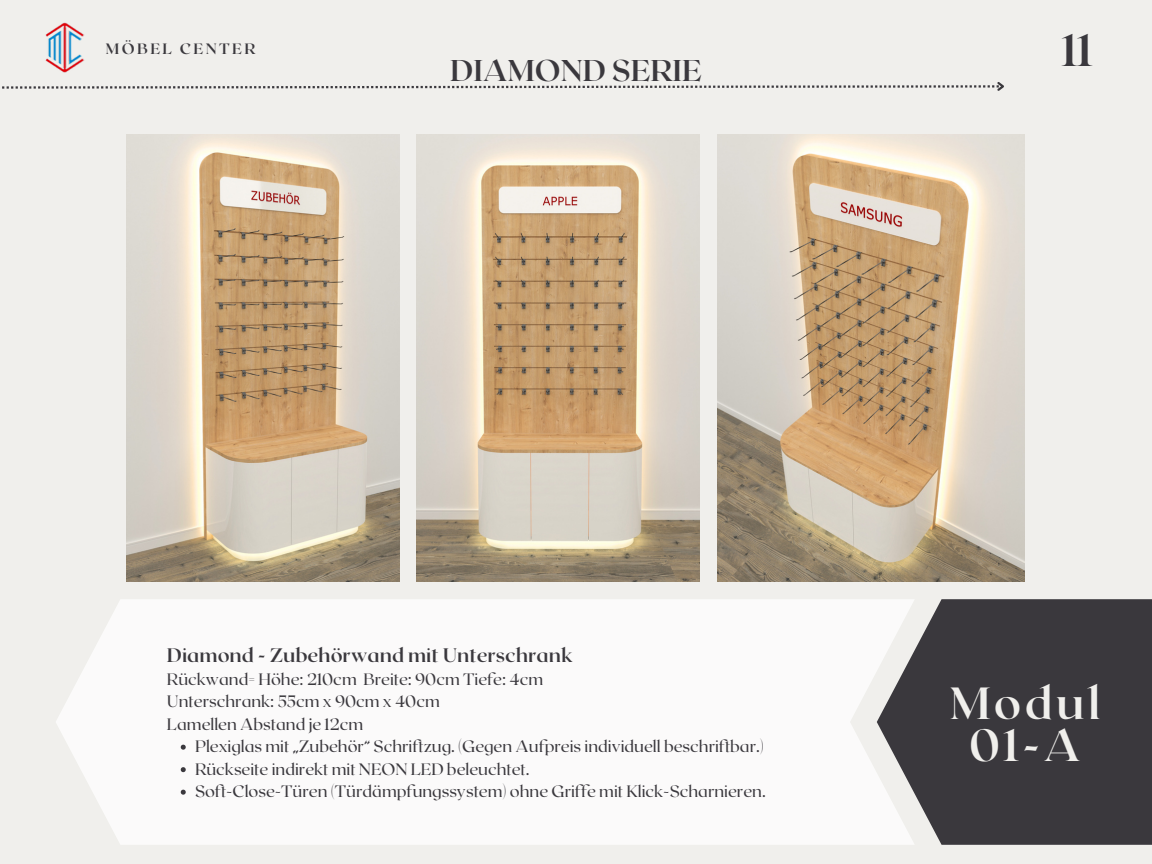
<style>
.page{position:relative;width:1152px;height:864px;background:#f0efec}
.page>*{position:absolute;margin:0;border:0;box-sizing:border-box;transform-origin:0 0}
.t1{font:700 45px "Roxborough CF";letter-spacing:.07em;color:#f0efec}
.t2{font:700 45px "Roxborough CF";color:#3a383d}
.t3{font:700 30px "Roxborough CF";color:#3a383d}
.t4{font:700 19.5px "Roxborough CF";color:#3a383d}
.t5{font:16.5px "Roxborough CF";color:#3a383d}
.t6{font:700 15px "Roxborough CF";letter-spacing:.16em;color:#3a383d}
</style>
<div class="page">
<div style="left:915px;top:599px;width:237px;height:246px;background:#3a383d"></div>
<svg style="left:56px;top:599px;width:859px;height:246px;fill:#fbfafa"></svg>
<img style="left:127px;top:134px;width:272px;height:448px">
<img style="left:416px;top:134px;width:284px;height:448px">
<img style="left:718px;top:134px;width:307px;height:448px">
<svg style="left:181px;top:745px;width:5px;height:5px"></svg>
<svg style="left:181px;top:767px;width:5px;height:5px"></svg>
<svg style="left:181px;top:790px;width:5px;height:5px"></svg>
<img style="left:45px;top:22px;width:40px;height:51px">
<svg style="left:2px;top:82px;width:1002px;height:9px"></svg>
<p class="t6" style="left:106px;top:39px;width:151px">MÖBEL CENTER</p>
<p class="t2" style="left:1062px;top:21px;width:32px">11</p>
<p class="t3" style="left:450px;top:51px;width:253px">DIAMOND SERIE</p>
<p class="t4" style="left:167px;top:642px;width:407px">Diamond - Zubehörwand mit Unterschrank</p>
<p class="t5" style="left:167px;top:668px;width:378px">Rückwand= Höhe: 210cm Breite: 90cm Tiefe: 4cm</p>
<p class="t5" style="left:167px;top:691px;width:274px">Unterschrank: 55cm x 90cm x 40cm</p>
<p class="t5" style="left:167px;top:713px;width:198px">Lamellen Abstand je 12cm</p>
<p class="t5" style="left:195px;top:736px;width:570px">Plexiglas mit „Zubehör“ Schriftzug. (Gegen Aufpreis individuell beschriftbar.)</p>
<p class="t5" style="left:195px;top:758px;width:336px">Rückseite indirekt mit NEON LED beleuchtet.</p>
<p class="t5" style="left:195px;top:781px;width:572px">Soft-Close-Türen (Türdämpfungssystem) ohne Griffe mit Klick-Scharnieren.</p>
<p class="t1" style="left:950px;top:674px;width:152px">Modul</p>
<p class="t1" style="left:969px;top:716px;width:113px">01-A</p>
</div>
